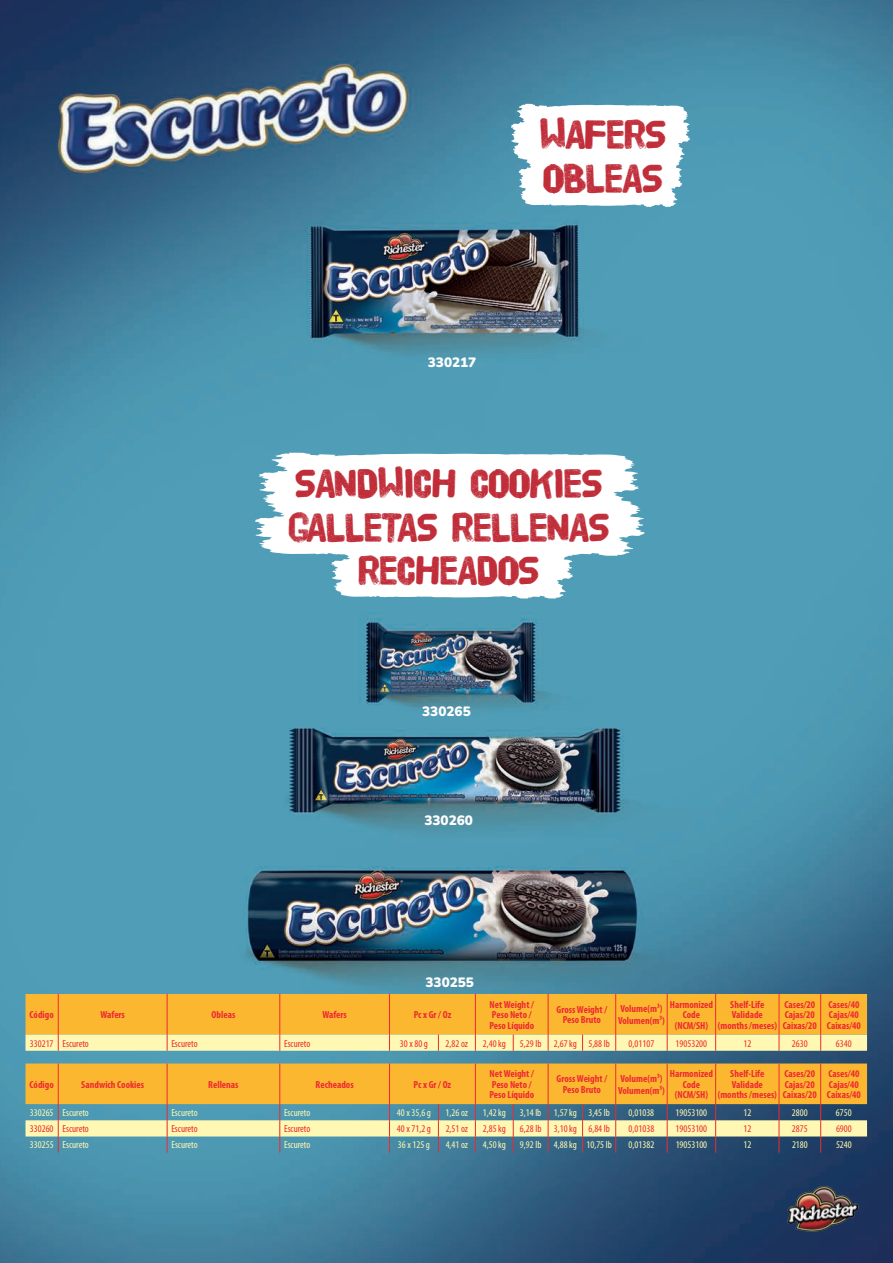
<style>
.page{position:relative;width:893px;height:1263px;background:#fff}
.page>*{position:absolute;margin:0;border:0;box-sizing:border-box;transform-origin:0 0}
.t1{font:42px/43.3px "HVD Poster";letter-spacing:-.05em;color:#c02c38}
.t2{font:200 13.5px "Nunito";color:#fff}
.h1_tabela{font:700 condensed 10.2px/10.5px "Myriad Pro";color:#ed2a31;text-align:center}
.corpo_tabela{font:condensed 10.2px "Myriad Pro";color:#fff8b2}
.corpo_tabela-2{font:condensed 10.2px "Myriad Pro";color:#ed2a31}
.DESCRIÇÃO{font:condensed 10.2px "Myriad Pro";color:#fff8b2}
.DESCRIÇÃO-2{font:condensed 10.2px "Myriad Pro";color:#ed2a31}
.corpo_tabela_E{font:condensed 10.2px "Myriad Pro";color:#fff8b2}
.corpo_tabela_E-2{font:condensed 10.2px "Myriad Pro";color:#ed2a31}
</style>
<div class="page">
<img style="left:0;top:0;width:893px;height:1263px">
<img style="left:783px;top:1183px;width:80px;height:51px">
<svg style="left:511px;top:104px;width:179px;height:103px"></svg>
<svg style="left:255px;top:453px;width:390px;height:146px"></svg>
<svg style="left:26px;top:1063px;width:841px;height:90px;background:#b6a96c"></svg>
<svg style="left:26px;top:994px;width:841px;height:57px;background:#fbc655"></svg>
<p class="t1" style="left:539px;top:113px;width:130px;line-height:44.1px">WAFERS<br>OBLEAS</p>
<p class="t2" style="left:428px;top:353px;width:50px">330217</p>
<p class="t1" style="left:287px;top:463px;width:325px;text-align:center">SANDWICH COOKIES<br>GALLETAS RELLENAS<br>RECHEADOS</p>
<p class="t2" style="left:422px;top:702px;width:50px">330265</p>
<p class="t2" style="left:424px;top:811px;width:50px">330260</p>
<p class="t2" style="left:425px;top:973px;width:50px">330255</p>
<p class="h1_tabela" style="left:30px;top:1009px;width:26px">Código</p>
<p class="h1_tabela" style="left:100px;top:1009px;width:26px">Wafers</p>
<p class="h1_tabela" style="left:212px;top:1009px;width:25px">Obleas</p>
<p class="h1_tabela" style="left:322px;top:1009px;width:26px">Wafers</p>
<p class="h1_tabela" style="left:414px;top:1009px;width:39px">Pc x Gr / Oz</p>
<p class="h1_tabela" style="left:489px;top:999px;width:46px">Net Weight /</p>
<p class="h1_tabela" style="left:492px;top:1009px;width:41px">Peso Neto /</p>
<p class="h1_tabela" style="left:489px;top:1020px;width:46px">Peso Líquido</p>
<p class="h1_tabela" style="left:557px;top:1004px;width:52px">Gross Weight /<br>Peso Bruto</p>
<p class="h1_tabela" style="left:618px;top:1002px;width:48px;line-height:12px;text-align:left">Volume(m³)<br>Volumen(m³)</p>
<p class="h1_tabela" style="left:670px;top:999px;width:45px">Harmonized<br>Code (NCM/SH)</p>
<p class="h1_tabela" style="left:730px;top:999px;width:36px;text-align:left">Shelf-Life<br>Validade</p>
<p class="h1_tabela" style="left:784px;top:999px;width:32px">Cases/20</p>
<p class="h1_tabela" style="left:785px;top:1009px;width:31px">Cajas/20</p>
<p class="h1_tabela" style="left:783px;top:1020px;width:35px">Caixas/20</p>
<p class="h1_tabela" style="left:718px;top:1020px;width:61px">(months /meses)</p>
<p class="h1_tabela" style="left:828px;top:999px;width:32px">Cases/40</p>
<p class="h1_tabela" style="left:829px;top:1009px;width:31px">Cajas/40</p>
<p class="h1_tabela" style="left:827px;top:1020px;width:35px">Caixas/40</p>
<p class="corpo_tabela_E-2" style="left:30px;top:1037px;width:25px">330217</p>
<p class="DESCRIÇÃO-2" style="left:62px;top:1037px;width:28px">Escureto</p>
<p class="DESCRIÇÃO-2" style="left:171px;top:1037px;width:28px">Escureto</p>
<p class="DESCRIÇÃO-2" style="left:284px;top:1037px;width:28px">Escureto</p>
<p class="corpo_tabela-2" style="left:400px;top:1037px;width:30px">30 x 80 g</p>
<p class="corpo_tabela-2" style="left:446px;top:1037px;width:24px">2,82 oz</p>
<p class="corpo_tabela-2" style="left:483px;top:1037px;width:24px">2,40 kg</p>
<p class="corpo_tabela-2" style="left:520px;top:1037px;width:23px">5,29 lb</p>
<p class="corpo_tabela-2" style="left:554px;top:1037px;width:24px">2,67 kg</p>
<p class="corpo_tabela-2" style="left:588px;top:1037px;width:23px">5,88 lb</p>
<p class="corpo_tabela-2" style="left:629px;top:1037px;width:27px">0,01107</p>
<p class="corpo_tabela-2" style="left:676px;top:1037px;width:33px">19053200</p>
<p class="corpo_tabela-2" style="left:743px;top:1037px;width:9px">12</p>
<p class="corpo_tabela-2" style="left:792px;top:1037px;width:17px">2630</p>
<p class="corpo_tabela-2" style="left:836px;top:1037px;width:17px">6340</p>
<p class="h1_tabela" style="left:30px;top:1079px;width:26px">Código</p>
<p class="h1_tabela" style="left:81px;top:1079px;width:64px">Sandwich Cookies</p>
<p class="h1_tabela" style="left:208px;top:1079px;width:32px">Rellenas</p>
<p class="h1_tabela" style="left:316px;top:1079px;width:40px">Recheados</p>
<p class="h1_tabela" style="left:414px;top:1079px;width:39px">Pc x Gr / Oz</p>
<p class="h1_tabela" style="left:489px;top:1068px;width:46px">Net Weight /</p>
<p class="h1_tabela" style="left:492px;top:1079px;width:41px">Peso Neto /</p>
<p class="h1_tabela" style="left:489px;top:1089px;width:46px">Peso Líquido</p>
<p class="h1_tabela" style="left:557px;top:1073px;width:52px">Gross Weight /<br>Peso Bruto</p>
<p class="h1_tabela" style="left:618px;top:1072px;width:48px;line-height:12px;text-align:left">Volume(m³)<br>Volumen(m³)</p>
<p class="h1_tabela" style="left:670px;top:1068px;width:45px">Harmonized<br>Code (NCM/SH)</p>
<p class="h1_tabela" style="left:730px;top:1068px;width:36px;text-align:left">Shelf-Life<br>Validade</p>
<p class="h1_tabela" style="left:784px;top:1068px;width:32px">Cases/20</p>
<p class="h1_tabela" style="left:785px;top:1079px;width:31px">Cajas/20</p>
<p class="h1_tabela" style="left:783px;top:1089px;width:35px">Caixas/20</p>
<p class="h1_tabela" style="left:718px;top:1089px;width:61px">(months /meses)</p>
<p class="h1_tabela" style="left:828px;top:1068px;width:32px">Cases/40</p>
<p class="h1_tabela" style="left:829px;top:1079px;width:31px">Cajas/40</p>
<p class="h1_tabela" style="left:827px;top:1089px;width:35px">Caixas/40</p>
<p class="corpo_tabela_E" style="left:30px;top:1106px;width:25px">330265</p>
<p class="DESCRIÇÃO" style="left:62px;top:1106px;width:28px">Escureto</p>
<p class="DESCRIÇÃO" style="left:171px;top:1106px;width:28px">Escureto</p>
<p class="DESCRIÇÃO" style="left:284px;top:1106px;width:28px">Escureto</p>
<p class="corpo_tabela" style="left:397px;top:1106px;width:36px">40 x 35,6 g</p>
<p class="corpo_tabela" style="left:446px;top:1106px;width:24px">1,26 oz</p>
<p class="corpo_tabela" style="left:483px;top:1106px;width:24px">1,42 kg</p>
<p class="corpo_tabela" style="left:520px;top:1106px;width:23px">3,14 lb</p>
<p class="corpo_tabela" style="left:554px;top:1106px;width:24px">1,57 kg</p>
<p class="corpo_tabela" style="left:588px;top:1106px;width:23px">3,45 lb</p>
<p class="corpo_tabela" style="left:629px;top:1106px;width:27px">0,01038</p>
<p class="corpo_tabela" style="left:676px;top:1106px;width:33px">19053100</p>
<p class="corpo_tabela" style="left:743px;top:1106px;width:9px">12</p>
<p class="corpo_tabela" style="left:792px;top:1106px;width:17px">2800</p>
<p class="corpo_tabela" style="left:836px;top:1106px;width:17px">6750</p>
<p class="corpo_tabela_E-2" style="left:30px;top:1123px;width:25px">330260</p>
<p class="DESCRIÇÃO-2" style="left:62px;top:1123px;width:28px">Escureto</p>
<p class="DESCRIÇÃO-2" style="left:171px;top:1123px;width:28px">Escureto</p>
<p class="DESCRIÇÃO-2" style="left:284px;top:1123px;width:28px">Escureto</p>
<p class="corpo_tabela-2" style="left:397px;top:1123px;width:36px">40 x 71,2 g</p>
<p class="corpo_tabela-2" style="left:446px;top:1123px;width:24px">2,51 oz</p>
<p class="corpo_tabela-2" style="left:483px;top:1123px;width:24px">2,85 kg</p>
<p class="corpo_tabela-2" style="left:520px;top:1123px;width:23px">6,28 lb</p>
<p class="corpo_tabela-2" style="left:554px;top:1123px;width:24px">3,10 kg</p>
<p class="corpo_tabela-2" style="left:588px;top:1123px;width:23px">6,84 lb</p>
<p class="corpo_tabela-2" style="left:629px;top:1123px;width:27px">0,01038</p>
<p class="corpo_tabela-2" style="left:676px;top:1123px;width:33px">19053100</p>
<p class="corpo_tabela-2" style="left:743px;top:1123px;width:9px">12</p>
<p class="corpo_tabela-2" style="left:792px;top:1123px;width:17px">2875</p>
<p class="corpo_tabela-2" style="left:836px;top:1123px;width:17px">6900</p>
<p class="corpo_tabela_E" style="left:30px;top:1139px;width:25px">330255</p>
<p class="DESCRIÇÃO" style="left:63px;top:1139px;width:28px">Escureto</p>
<p class="DESCRIÇÃO" style="left:171px;top:1139px;width:28px">Escureto</p>
<p class="DESCRIÇÃO" style="left:284px;top:1139px;width:28px">Escureto</p>
<p class="corpo_tabela" style="left:398px;top:1139px;width:34px">36 x 125 g</p>
<p class="corpo_tabela" style="left:446px;top:1139px;width:24px">4,41 oz</p>
<p class="corpo_tabela" style="left:483px;top:1139px;width:24px">4,50 kg</p>
<p class="corpo_tabela" style="left:520px;top:1139px;width:23px">9,92 lb</p>
<p class="corpo_tabela" style="left:554px;top:1139px;width:24px">4,88 kg</p>
<p class="corpo_tabela" style="left:586px;top:1139px;width:27px">10,75 lb</p>
<p class="corpo_tabela" style="left:629px;top:1139px;width:27px">0,01382</p>
<p class="corpo_tabela" style="left:676px;top:1139px;width:33px">19053100</p>
<p class="corpo_tabela" style="left:743px;top:1139px;width:9px">12</p>
<p class="corpo_tabela" style="left:792px;top:1139px;width:17px">2180</p>
<p class="corpo_tabela" style="left:836px;top:1139px;width:17px">5240</p>
</div>
